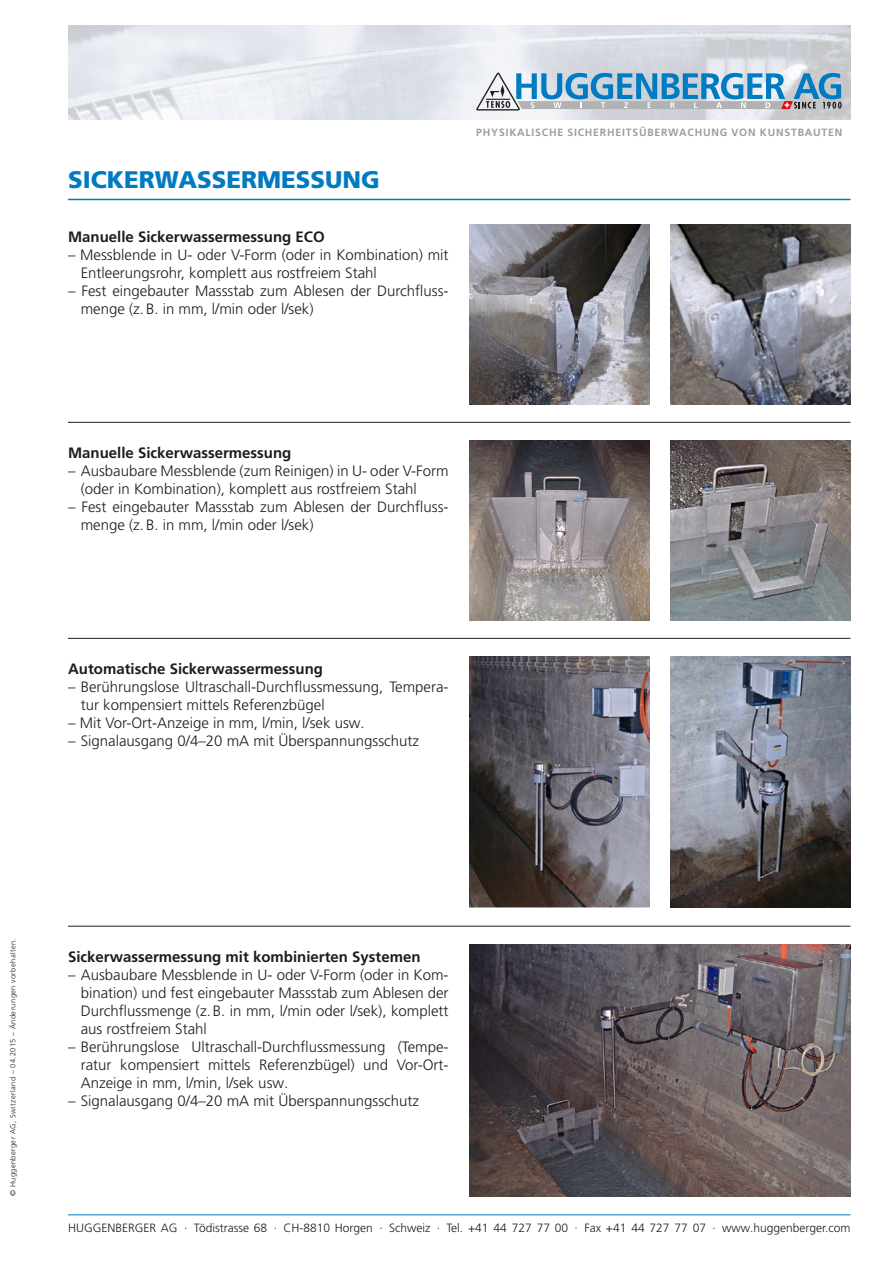
<style>
.page{position:relative;width:893px;height:1263px;background:#fff}
.page>*{position:absolute;margin:0;border:0;box-sizing:border-box;transform-origin:0 0}
.t1{font:900 24px "Frutiger LT Pro";color:#007bc2}
.t2{font:300 15px/18px "Frutiger LT Pro";color:#1d1d1b}
.t3{font:700 15px "Frutiger LT Pro";color:#1d1d1b}
.t4{font:300 12px "Frutiger LT Pro";color:#1d1d1b}
.t5{font:700 10.5px "Frutiger LT Pro";letter-spacing:.075em;color:#9d9d9d}
.t6{font:300 7.5px "Frutiger LT Pro";letter-spacing:.05em;color:#1d1d1b}
</style>
<div class="page">
<img style="left:68px;top:26px;width:782px;height:93px">
<svg style="left:476px;top:73px;width:366px;height:38px;background:#8db3cb"></svg>
<img style="left:470px;top:224px;width:179px;height:180px">
<img style="left:470px;top:440px;width:179px;height:180px">
<hr style="left:68px;top:422px;width:782px;height:1px;background:#1d1d1b">
<hr style="left:68px;top:926px;width:782px;height:1px;background:#1d1d1b">
<img style="left:671px;top:440px;width:179px;height:180px">
<hr style="left:68px;top:638px;width:782px;height:1px;background:#1d1d1b">
<img style="left:671px;top:224px;width:179px;height:180px">
<img style="left:470px;top:944px;width:380px;height:252px">
<img style="left:470px;top:656px;width:179px;height:252px">
<img style="left:671px;top:656px;width:179px;height:252px">
<hr style="left:68px;top:1214px;width:782px;height:1px;background:#007bc2">
<hr style="left:68px;top:199px;width:782px;height:1px;background:#007bc2">
<h1 class="t1" style="left:68px;top:165px;width:313px">SICKERWASSERMESSUNG</h1>
<p class="t3" style="left:68px;top:228px;width:238px">Manuelle Sickerwassermessung ECO</p>
<p class="t2" style="left:81px;top:246px;width:369px;text-indent:-13px">– Messblende in U- oder V-Form (oder in Kombination) mit<br>Entleerungsrohr, komplett aus rostfreiem Stahl</p>
<p class="t2" style="left:81px;top:282px;width:369px;text-indent:-13px">– Fest eingebauter Massstab zum Ablesen der Durchfluss&shy;menge (z.B. in mm, l/min oder l/sek)</p>
<p class="t5" style="left:476px;top:126px;width:368px">Physikalische sicherheitsüberwachung von kunstbauten</p>
<p class="t3" style="left:68px;top:444px;width:225px">Manuelle Sickerwassermessung</p>
<p class="t2" style="left:81px;top:462px;width:369px;text-indent:-13px">– Ausbaubare Messblende (zum Reinigen) in U- oder V-Form (oder in Kombination), komplett aus rostfreiem Stahl</p>
<p class="t2" style="left:81px;top:498px;width:369px;text-indent:-13px">– Fest eingebauter Massstab zum Ablesen der Durchfluss&shy;menge (z.B. in mm, l/min oder l/sek)</p>
<p class="t3" style="left:68px;top:660px;width:257px">Automatische Sickerwassermessung</p>
<p class="t2" style="left:81px;top:678px;width:369px;text-indent:-13px">– Berührungslose Ultraschall-Durchflussmessung, Tempera&shy;tur kompensiert mittels Referenzbügel</p>
<p class="t2" style="left:68px;top:714px;width:298px">– Mit Vor-Ort-Anzeige in mm, l/min, l/sek usw.</p>
<p class="t2" style="left:68px;top:732px;width:353px">– Signalausgang 0/4–20 mA mit Überspannungsschutz</p>
<p class="t6" style="left:9px;top:1196px;width:259px;rotate:-90deg">© Huggenberger AG, Switzerland – 04.2015 – Änderungen vorbehalten.</p>
<p class="t3" style="left:68px;top:948px;width:354px">Sickerwassermessung mit kombinierten Systemen</p>
<p class="t2" style="left:81px;top:966px;width:369px;text-align:justify;text-indent:-13px">– Ausbaubare Messblende in U- oder V-Form (oder in Kom&shy;bination) und fest eingebauter Massstab zum Ablesen der Durchflussmenge (z.B. in mm, l/min oder l/sek), komplett aus rostfreiem Stahl</p>
<p class="t2" style="left:81px;top:1038px;width:369px;text-align:justify;text-indent:-13px">– Berührungslose Ultraschall-Durchflussmessung (Tempe&shy;ratur kompensiert mittels Referenzbügel) und Vor-Ort-Anzeige in mm, l/min, l/sek usw.</p>
<p class="t2" style="left:68px;top:1092px;width:353px">– Signalausgang 0/4–20 mA mit Überspannungsschutz</p>
<p class="t4" style="left:68px;top:1221px;width:784px">HUGGENBERGER AG · Tödistrasse 68 · CH-8810 Horgen · Schweiz · Tel. +41 44 727 77 00 · Fax +41 44 727 77 07 · www.huggenberger.com</p>
</div>
